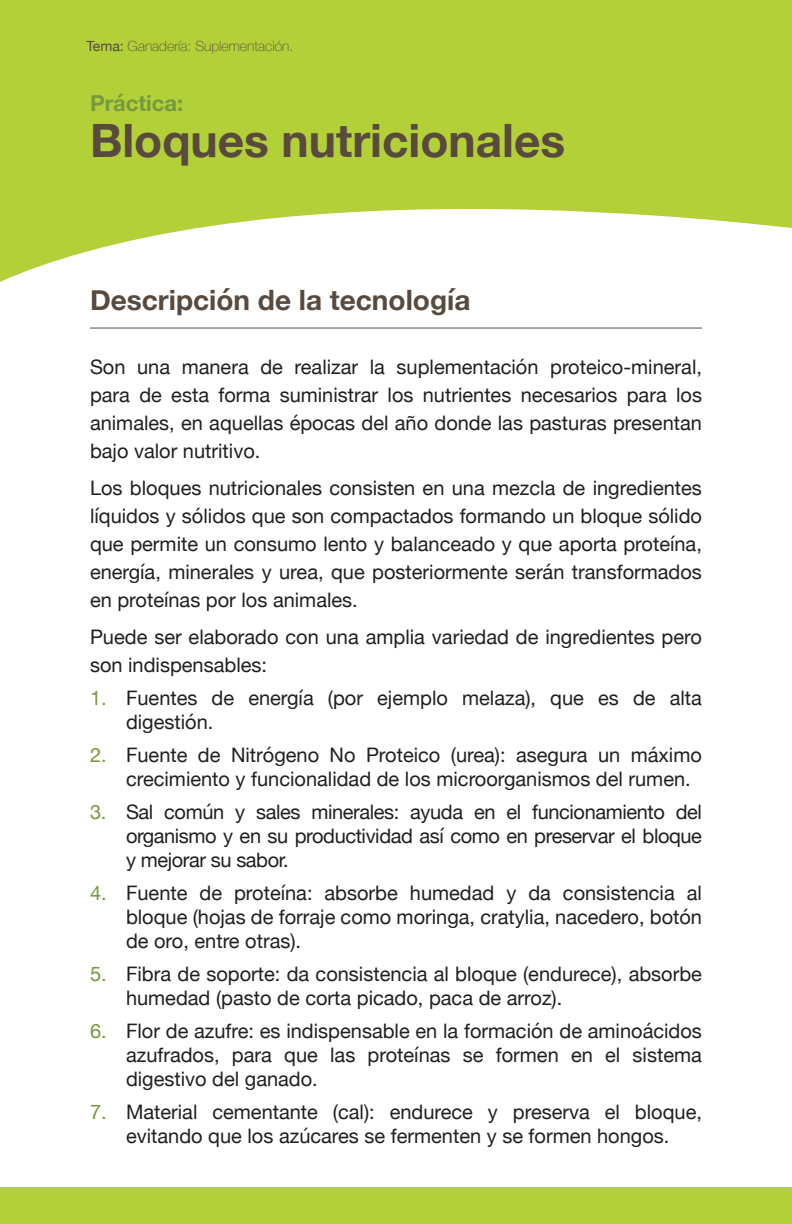
<style>
.page{position:relative;width:792px;height:1224px;background:#fff}
.page>*{position:absolute;margin:0;border:0;box-sizing:border-box;transform-origin:0 0}
.t1{font:700 46px "Helvetica Neue";color:#584a3e}
.t2{font:700 28px "Helvetica Neue";color:#584a3e}
.t3{font:700 22px "Helvetica Neue";color:#759a3d}
.t4{font:20px/24px "Helvetica Neue";color:#231f20;text-align:justify}
.t5{font:100 14px "Helvetica Neue";color:#584a3e}
.s1{font-weight:400}
.s2{color:#759a3d}
</style>
<div class="page">
<div style="left:0;top:1188px;width:792px;height:36px;background:#b3d038"></div>
<svg style="left:0;top:0;width:792px;height:282px;fill:#b3d038"></svg>
<hr style="left:90px;top:328px;width:612px;height:1px;background:#584a3e">
<p class="t5" style="left:86px;top:35px;width:209px"><span class="s1">Tema:</span> Ganadería: Suplementación.</p>
<p class="t3" style="left:90px;top:86px;width:95px">Práctica:</p>
<h1 class="t1" style="left:90px;top:105px;width:477px">Bloques nutricionales</h1>
<h2 class="t2" style="left:90px;top:278px;width:382px">Descripción de la tecnología</h2>
<p class="t4" style="left:90px;top:354px;width:614px;line-height:28px">Son una manera de realizar la suplementación proteico-mineral, para de esta forma suministrar los nutrientes necesarios para los animales, en aquellas épocas del año donde las pasturas presentan bajo valor nutritivo.</p>
<p class="t4" style="left:90px;top:475px;width:614px;line-height:28px">Los bloques nutricionales consisten en una mezcla de ingredientes líquidos y sólidos que son compactados formando un bloque sólido que permite un consumo lento y balanceado y que aporta proteína, energía, minerales y urea, que posteriormente serán transformados en proteínas por los animales.</p>
<p class="t4" style="left:90px;top:624px;width:614px;line-height:28px">Puede ser elaborado con una amplia variedad de ingredientes pero son indispensables:</p>
<p class="t4" style="left:126px;top:687px;width:578px;text-indent:-36px"><span class="s2">1.</span> Fuentes de energía (por ejemplo melaza), que es de alta digestión.</p>
<p class="t4" style="left:126px;top:744px;width:577px;text-indent:-36px"><span class="s2">2.</span> Fuente de Nitrógeno No Proteico (urea): asegura un máximo crecimiento y funcionalidad de los microorganismos del rumen.</p>
<p class="t4" style="left:126px;top:801px;width:578px;text-indent:-36px"><span class="s2">3.</span> Sal común y sales minerales: ayuda en el funcionamiento del organismo y en su productividad así como en preservar el bloque y mejorar su sabor.</p>
<p class="t4" style="left:126px;top:882px;width:578px;text-indent:-36px"><span class="s2">4.</span> Fuente de proteína: absorbe humedad y da consistencia al bloque (hojas de forraje como moringa, cratylia, nacedero, botón de oro, entre otras).</p>
<p class="t4" style="left:126px;top:963px;width:578px;text-indent:-36px"><span class="s2">5.</span> Fibra de soporte: da consistencia al bloque (endurece), absorbe humedad (pasto de corta picado, paca de arroz).</p>
<p class="t4" style="left:126px;top:1020px;width:577px;text-indent:-36px"><span class="s2">6.</span> Flor de azufre: es indispensable en la formación de aminoácidos azufrados, para que las proteínas se formen en el sistema digestivo del ganado.</p>
<p class="t4" style="left:90px;top:1101px;width:614px;text-align:center"><span class="s2">7.</span> Material cementante (cal): endurece y preserva el bloque, evitando que los azúcares se fermenten y se formen hongos.</p>
</div>
